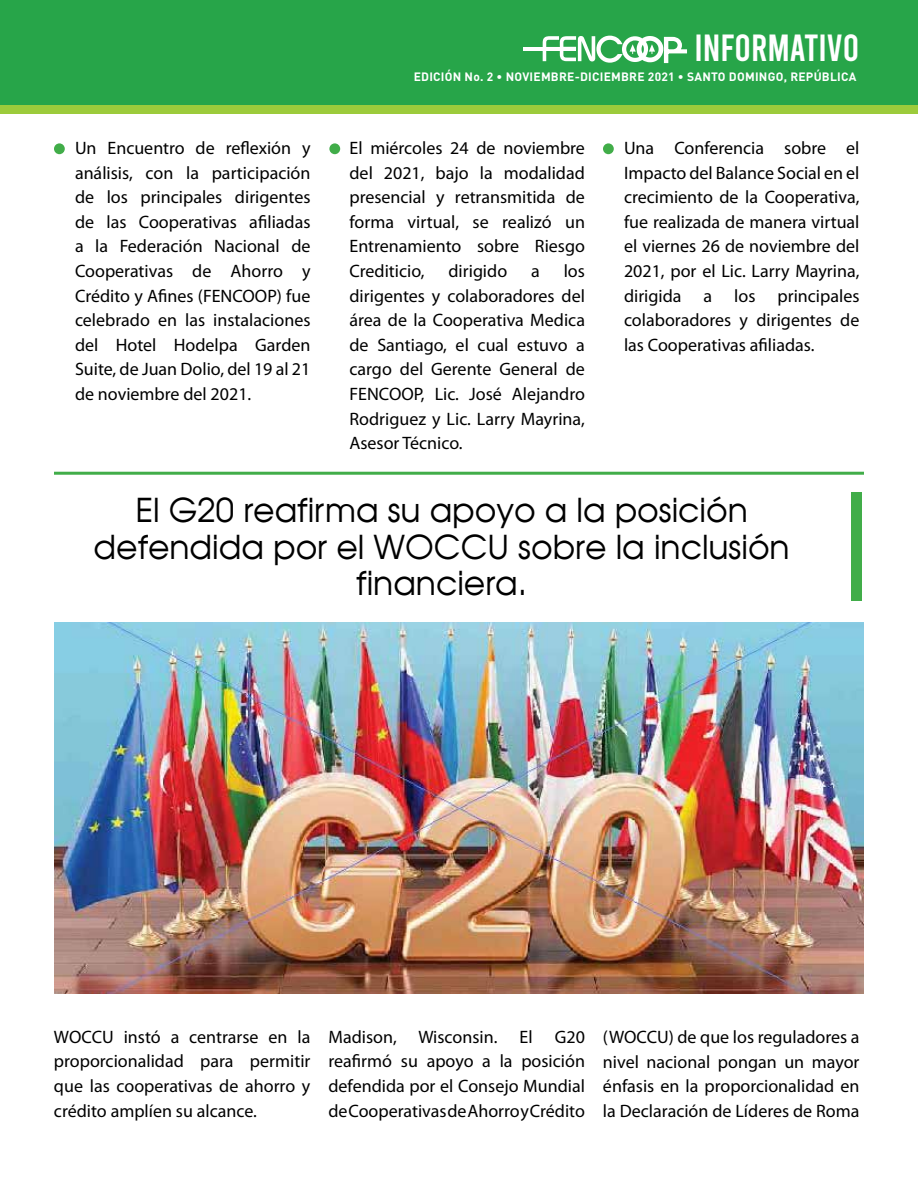
<style>
.page{position:relative;width:918px;height:1188px;background:#fff}
.page>*{position:absolute;margin:0;border:0;box-sizing:border-box;transform-origin:0 0}
.t1{font:37.65px "Bebas";color:#fff}
.t2{font:33px/36.6px "Avalon Plain";color:#000;text-align:center}
.t3{font:18px/24.6px "Myriad Pro";color:#000;text-align:justify}
.t4{font:700 12px "DIN";letter-spacing:.02em;color:#fff}
</style>
<div class="page">
<div style="left:0;top:0;width:918px;height:105px;background:#27a549"></div>
<div style="left:0;top:105px;width:918px;height:8px;background:#9ccb3b"></div>
<hr style="left:523px;top:47px;width:53px;height:4px;background:#fff">
<svg style="left:543px;top:35px;width:144px;height:29px"></svg>
<div style="left:851px;top:492px;width:11px;height:108px;background:#41ad49"></div>
<div style="left:54px;top:143px;width:11px;height:11px;background:#41ad49;border-radius:50%"></div>
<div style="left:329px;top:143px;width:11px;height:11px;background:#41ad49;border-radius:50%"></div>
<div style="left:603px;top:143px;width:11px;height:11px;background:#41ad49;border-radius:50%"></div>
<hr style="left:54px;top:472px;width:810px;height:3px;background:#41ad49">
<img style="left:54px;top:623px;width:810px;height:371px">
<h1 class="t1" style="left:694px;top:29px;width:166px">INFORMATIVO</h1>
<p class="t4" style="left:414px;top:69px;width:444px">EDICIÓN No. 2 • NOVIEMBRE-DICIEMBRE 2021 • SANTO DOMINGO, REPÚBLICA</p>
<p class="t3" style="left:75px;top:135px;width:237px">Un Encuentro de reflexión y análisis, con la participación de los principales dirigentes de las Cooperativas afiliadas a la Federación Nacional de Cooperativas de Ahorro y Crédito y Afines (FENCOOP) fue celebrado en las instalaciones del Hotel Hodelpa Garden Suite, de Juan Dolio, del 19 al 21 de noviembre del 2021.</p>
<p class="t3" style="left:350px;top:135px;width:237px">El miércoles 24 de noviembre del 2021, bajo la modalidad presencial y retransmitida de forma virtual, se realizó un Entrenamiento sobre Riesgo Crediticio,</p>
<p class="t3" style="left:350px;top:258px;width:237px;text-indent:214px">los dirigentes y colaboradores del área de la Cooperativa Medica de Santiago, el cual estuvo a cargo del Gerente General de FENCOOP, Lic. José Alejandro Rodriguez y Lic. Larry Mayrina, Asesor Técnico.</p>
<p class="t3" style="left:449px;top:258px;width:60px">dirigido</p>
<p class="t3" style="left:531px;top:258px;width:10px">a</p>
<p class="t3" style="left:624px;top:135px;width:237px">Una Conferencia sobre el Impacto del Balance Social en el crecimiento de la Cooperativa, fue realizada de manera virtual el viernes 26 de noviembre del 2021, por el Lic. Larry Mayrina, dirigida a los principales colaboradores y dirigentes de las Cooperativas afiliadas.</p>
<h2 class="t2" style="left:94px;top:491px;width:698px">El G20 reafirma su apoyo a la posición defendida por el WOCCU sobre la inclusión financiera.</h2>
<p class="t3" style="left:54px;top:1024px;width:258px">WOCCU instó a centrarse en la proporcionalidad para permitir que las cooperativas de ahorro y crédito amplíen su alcance.</p>
<p class="t3" style="left:328px;top:1024px;width:258px">Madison, Wisconsin. El G20 reafirmó su apoyo a la posición defendida por el Consejo Mundial de Cooperativas de Ahorro y Crédito</p>
<p class="t3" style="left:603px;top:1024px;width:258px">(WOCCU) de que los reguladores a nivel nacional pongan un mayor énfasis en la proporcionalidad en la Declaración de Líderes de Roma</p>
</div>
